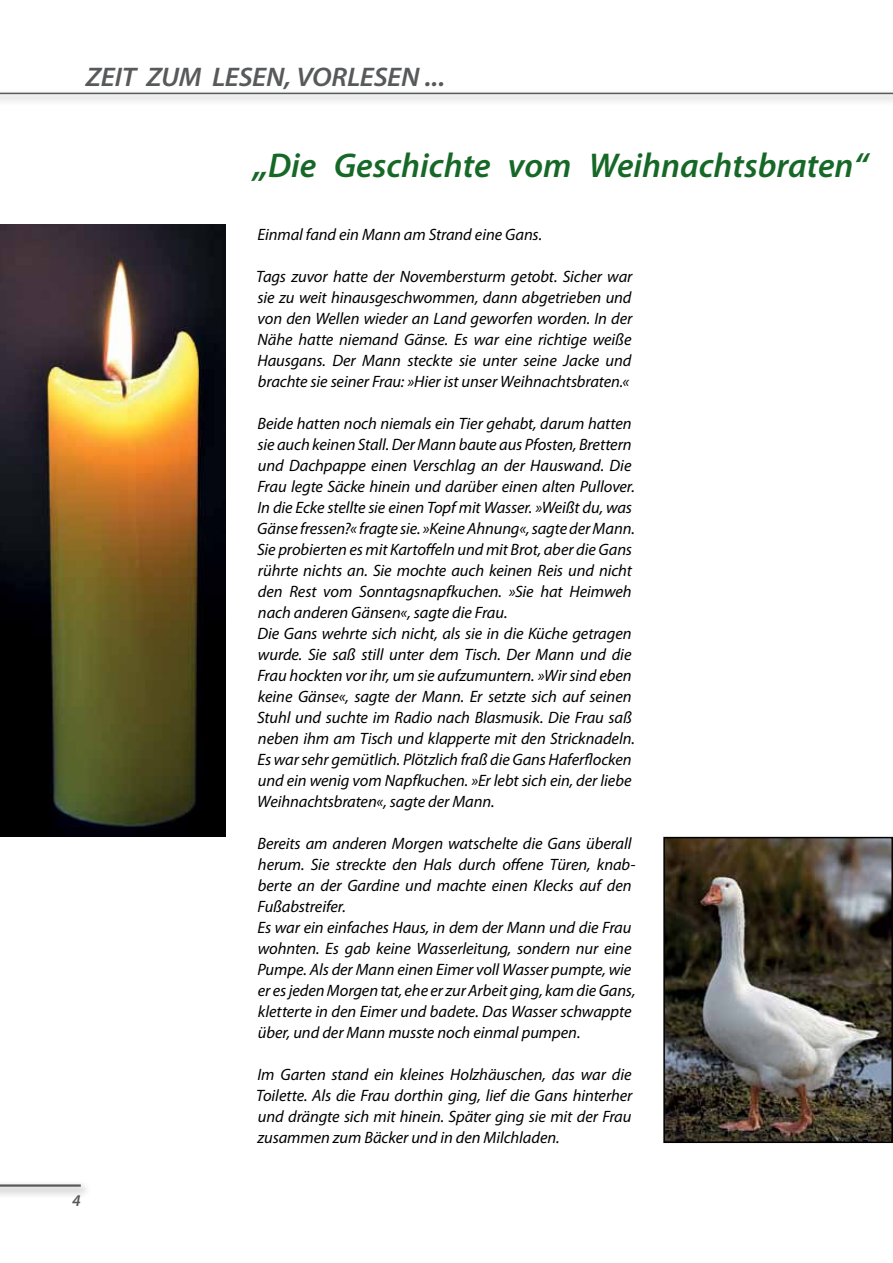
<style>
.page{position:relative;width:893px;height:1263px;background:#fff}
.page>*{position:absolute;margin:0;border:0;box-sizing:border-box;transform-origin:0 0}
.t1{font:italic 600 34.5px "Myriad Pro";color:#166827;scale:1.05 1}
.t2{font:italic 600 27px "Myriad Pro";letter-spacing:-.01em;color:#58595b;scale:1.05 1}
.t3{font:italic 16.5px/21px "Myriad Pro";letter-spacing:-.005em;color:#000;text-align:justify}
.t4{font:italic 600 16.5px "Myriad Pro";color:#58595b}
</style>
<div class="page">
<div style="left:0;top:1180px;width:92px;height:19px;background:#000;opacity:.5"></div>
<hr style="left:0;top:1184px;width:81px;height:3px;background:#58595b">
<img style="left:666px;top:840px;width:224px;height:300px">
<div style="left:663px;top:837px;width:230px;height:306px;border:2px solid #000"></div>
<img style="left:0;top:224px;width:225px;height:613px">
<div style="left:0;top:89px;width:893px;height:17px;background:#000;opacity:.5"></div>
<hr style="left:0;top:93px;width:893px;height:1px;background:#58595b">
<h2 class="t2" style="left:86px;top:60px;width:344px">ZEIT ZUM LESEN, VORLESEN ...</h2>
<h1 class="t1" style="left:254px;top:143px;width:587px">„Die Geschichte vom Weihnachtsbraten“</h1>
<p class="t4" style="left:72px;top:1190px;width:10px">4</p>
<p class="t3" style="left:257px;top:224px;width:286px">Einmal fand ein Mann am Strand eine Gans.</p>
<p class="t3" style="left:256px;top:266px;width:378px">Tags zuvor hatte der Novembersturm getobt. Sicher war sie zu weit hinausgeschwommen, dann abgetrieben und von den Wellen wieder an Land geworfen worden. In der Nähe hatte niemand Gänse. Es war eine richtige weiße Hausgans. Der Mann steckte sie unter seine Jacke und brachte sie seiner Frau: »Hier ist unser Weihnachtsbraten.«</p>
<p class="t3" style="left:257px;top:413px;width:379px;text-align:left">Beide hatten noch niemals ein Tier gehabt, darum hatten sie auch keinen Stall. Der Mann baute aus Pfosten, Brettern und Dachpappe einen Verschlag an der Hauswand. Die Frau legte Säcke hinein und darüber einen alten Pullover.<br>In die Ecke stellte sie einen Topf mit Wasser. »Weißt du, was Gänse fressen?« fragte sie. »Keine Ahnung«, sagte der Mann.<br>Sie probierten es mit Kartoffeln und mit Brot, aber die Gans rührte nichts an. Sie mochte auch keinen Reis und nicht den Rest vom Sonntagsnapfkuchen. »Sie hat Heimweh nach anderen Gänsen«, sagte die Frau.<br>Die Gans wehrte sich nicht, als sie in die Küche getragen wurde. Sie saß still unter dem Tisch. Der Mann und die Frau hockten vor ihr, um sie aufzumuntern. »Wir sind eben keine Gänse«, sagte der Mann. Er setzte sich auf seinen Stuhl und suchte im Radio nach Blasmusik. Die Frau saß neben ihm am Tisch und klapperte mit den Stricknadeln.<br>Es war sehr gemütlich. Plötzlich fraß die Gans Haferflocken und ein wenig vom Napfkuchen. »Er lebt sich ein, der liebe Weihnachtsbraten«, sagte der Mann.</p>
<p class="t3" style="left:257px;top:833px;width:380px;text-align:left">Bereits am anderen Morgen watschelte die Gans überall herum. Sie streckte den Hals durch offene Türen, knab&shy;berte an der Gardine und machte einen Klecks auf den Fußabstreifer.<br>Es war ein einfaches Haus, in dem der Mann und die Frau wohnten. Es gab keine Wasserleitung, sondern nur eine Pumpe. Als der Mann einen Eimer voll Wasser pumpte, wie er es jeden Morgen tat, ehe er zur Arbeit ging, kam die Gans, kletterte in den Eimer und badete. Das Wasser schwappte über, und der Mann musste noch einmal pumpen.</p>
<p class="t3" style="left:256px;top:1064px;width:378px">Im Garten stand ein kleines Holzhäuschen, das war die Toilette. Als die Frau dorthin ging, lief die Gans hinterher und drängte sich mit hinein. Später ging sie mit der Frau zusammen zum Bäcker und in den Milchladen.</p>
</div>
